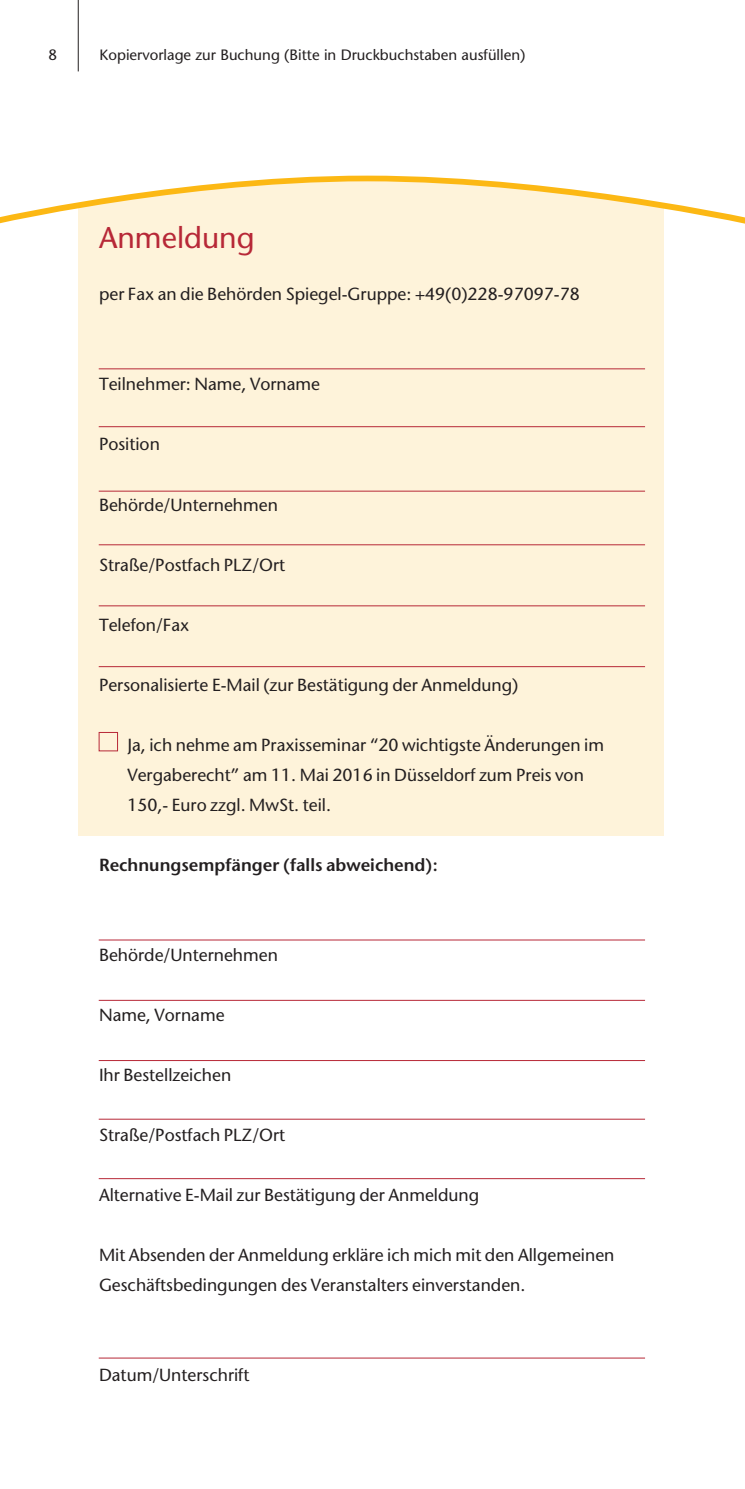
<style>
.page{position:relative;width:745px;height:1489px;background:#fff}
.page>*{position:absolute;margin:0;border:0;box-sizing:border-box;transform-origin:0 0}
.t1{font:30px "Stone Sans";color:#b72837}
.t2{font:17.5px/30px "Stone Sans";color:#231f20}
.t3{font:17.5px "Stone Sans Demi";color:#231f20}
.t4{font:15px "Stone Sans";color:#231f20}
</style>
<div class="page">
<div style="left:78px;top:156px;width:585px;height:680px;background:#fef3da"></div>
<svg style="left:0;top:156px;width:744px;height:70px;fill:#fff"></svg>
<hr style="left:99px;top:368px;width:545px;height:1px;background:#b72837">
<hr style="left:99px;top:426px;width:545px;height:1px;background:#b72837">
<hr style="left:99px;top:490px;width:545px;height:1px;background:#b72837">
<hr style="left:99px;top:544px;width:545px;height:1px;background:#b72837">
<hr style="left:99px;top:605px;width:545px;height:1px;background:#b72837">
<hr style="left:99px;top:666px;width:545px;height:1px;background:#b72837">
<hr style="left:99px;top:939px;width:545px;height:1px;background:#b72837">
<hr style="left:99px;top:999px;width:545px;height:1px;background:#b72837">
<hr style="left:99px;top:1060px;width:545px;height:1px;background:#b72837">
<hr style="left:99px;top:1118px;width:545px;height:1px;background:#b72837">
<hr style="left:99px;top:1178px;width:545px;height:1px;background:#b72837">
<hr style="left:99px;top:1357px;width:545px;height:1px;background:#b72837">
<div style="left:99px;top:732px;width:19px;height:19px;border:1px solid #b72837"></div>
<hr style="left:78px;top:0;width:1px;height:71px;background:#231f20">
<p class="t4" style="left:49px;top:49px;width:10px">8</p>
<p class="t4" style="left:99px;top:49px;width:427px">Kopiervorlage zur Buchung (Bitte in Druckbuchstaben ausfüllen)</p>
<h1 class="t1" style="left:99px;top:226px;width:157px">Anmeldung</h1>
<p class="t2" style="left:99px;top:281px;width:482px">per Fax an die Behörden Spiegel-Gruppe: +49(0)228-97097-78</p>
<p class="t2" style="left:99px;top:371px;width:222px">Teilnehmer: Name, Vorname</p>
<p class="t2" style="left:99px;top:431px;width:62px">Position</p>
<p class="t2" style="left:99px;top:491px;width:180px">Behörde/Unternehmen</p>
<p class="t2" style="left:99px;top:551px;width:188px">Straße/Postfach PLZ/Ort</p>
<p class="t2" style="left:99px;top:611px;width:92px">Telefon/Fax</p>
<p class="t2" style="left:99px;top:671px;width:420px">Personalisierte E-Mail (zur Bestätigung der Anmeldung)</p>
<p class="t2" style="left:127px;top:731px;width:478px">Ja, ich nehme am Praxisseminar “20 wichtigste Änderungen im<br>Vergaberecht” am 11. Mai 2016 in Düsseldorf zum Preis von<br>150,- Euro zzgl. MwSt. teil.</p>
<p class="t3" style="left:99px;top:857px;width:340px">Rechnungsempfänger (falls abweichend):</p>
<p class="t2" style="left:99px;top:941px;width:180px">Behörde/Unternehmen</p>
<p class="t2" style="left:99px;top:1001px;width:127px">Name, Vorname</p>
<p class="t2" style="left:99px;top:1061px;width:134px">Ihr Bestellzeichen</p>
<p class="t2" style="left:99px;top:1121px;width:188px">Straße/Postfach PLZ/Ort</p>
<p class="t2" style="left:99px;top:1181px;width:381px">Alternative E-Mail zur Bestätigung der Anmeldung</p>
<p class="t2" style="left:99px;top:1241px;width:516px">Mit Absenden der Anmeldung erkläre ich mich mit den Allgemeinen<br>Geschäftsbedingungen des Veranstalters einverstanden.</p>
<p class="t2" style="left:99px;top:1361px;width:152px">Datum/Unterschrift</p>
</div>
